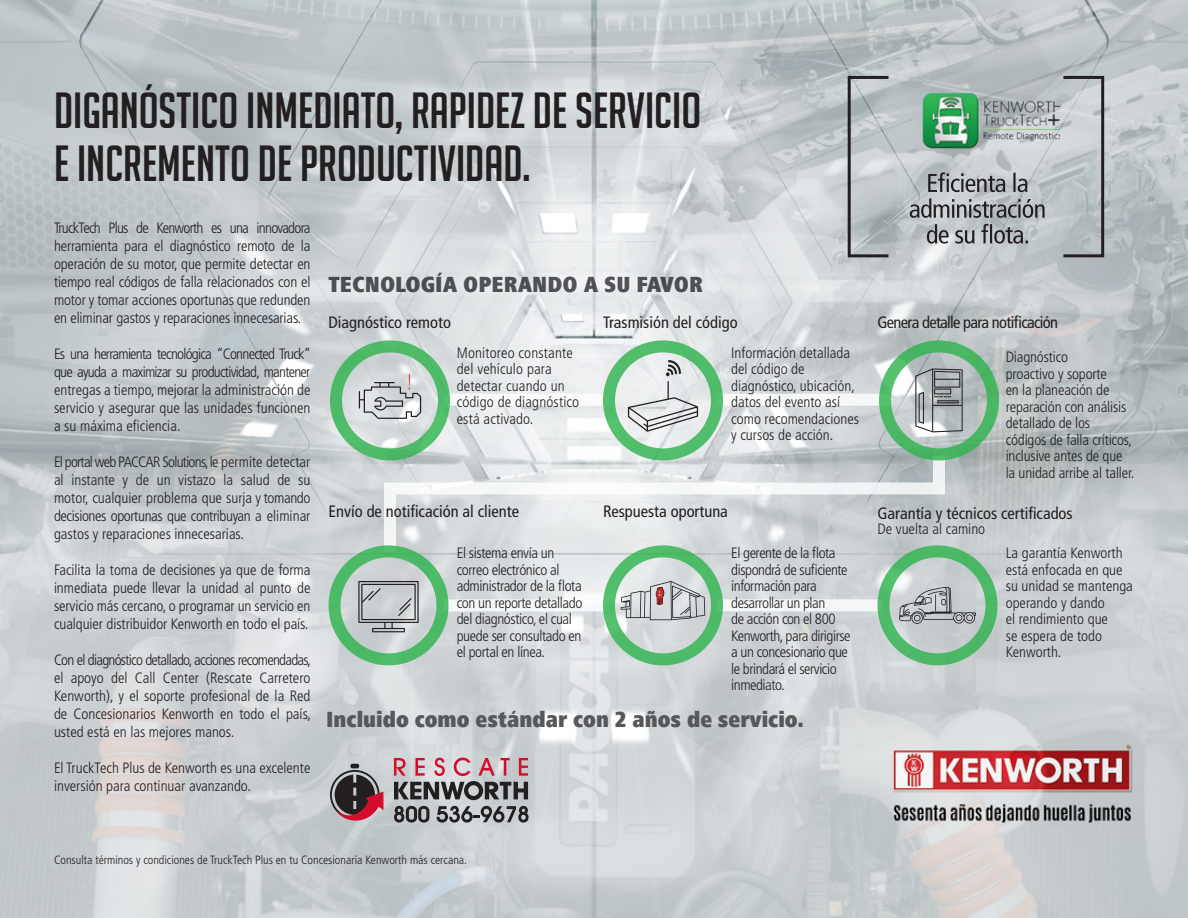
<style>
.page{position:relative;width:1188px;height:918px;background:#fff}
.page>*{position:absolute;margin:0;border:0;box-sizing:border-box;transform-origin:0 0}
.t1{font:49.5px "Big Noodle Titling";color:#231f20}
.t2{font:900 condensed 22.5px "Frutiger Next LTW06";color:#57585a}
.t3{font:condensed 16.5px "Frutiger LT Std";color:#231f20}
.t4{font:condensed 16.5px "Frutiger LT Std";letter-spacing:-.04em;color:#231f20}
.t5{font:300 condensed 15px/16.5px "Frutiger LT Std";letter-spacing:-.005em;color:#231f20;text-align:justify}
.t6{font:300 condensed 15px/16.5px "Frutiger LT Std";letter-spacing:-.03em;color:#231f20}
.t7{font:300 condensed 15px/16.5px "Frutiger LT Std";letter-spacing:-.025em;color:#231f20}
.t8{font:300 condensed 12px "Frutiger LT Std";color:#231f20}
</style>
<div class="page">
<img style="left:0;top:0;width:1188px;height:918px">
<svg style="left:330px;top:764px;width:54px;height:61px;background:#876d72"></svg>
<svg style="left:394px;top:758px;width:134px;height:42px;background:#a38f94"></svg>
<svg style="left:394px;top:806px;width:35px;height:17px"></svg>
<svg style="left:437px;top:806px;width:92px;height:17px;background:#828385"></svg>
<div style="left:444px;top:394px;width:165px;height:12px;background:#fff"></div>
<div style="left:444px;top:599px;width:165px;height:12px;background:#f7f8f8"></div>
<div style="left:717px;top:394px;width:174px;height:12px;background:#f7f8f8"></div>
<div style="left:717px;top:599px;width:165px;height:12px;background:#f6f6f7"></div>
<svg style="left:382px;top:454px;width:564px;height:99px"></svg>
<div style="left:1062px;top:76px;width:42px;height:181px;border:3px solid #231f20"></div>
<div style="left:848px;top:76px;width:42px;height:181px;border:3px solid #231f20"></div>
<img style="left:922px;top:94px;width:138px;height:56px">
<svg style="left:927px;top:224px;width:101px;height:20px;background:#979a9d"></svg>
<svg style="left:910px;top:198px;width:135px;height:20px;background:#919597"></svg>
<svg style="left:928px;top:172px;width:99px;height:20px;background:#939698"></svg>
<div style="left:330px;top:340px;width:120px;height:120px;border:12px solid #2cb34b;border-radius:50%"></div>
<svg style="left:359px;top:374px;width:62px;height:45px;background:#c2c3c6"></svg>
<div style="left:603px;top:340px;width:120px;height:120px;border:12px solid #2cb34b;border-radius:50%"></div>
<div style="left:879px;top:340px;width:120px;height:120px;border:12px solid #2cb34b;border-radius:50%"></div>
<svg style="left:915px;top:368px;width:48px;height:64px;background:#9ea3a5"></svg>
<div style="left:328px;top:545px;width:120px;height:120px;border:12px solid #2cb34b;border-radius:50%"></div>
<svg style="left:358px;top:581px;width:61px;height:51px;background:#abaeb1"></svg>
<div style="left:603px;top:545px;width:120px;height:120px;border:12px solid #2cb34b;border-radius:50%"></div>
<svg style="left:621px;top:581px;width:84px;height:39px;background:#c0bfc1"></svg>
<div style="left:878px;top:545px;width:120px;height:120px;border:12px solid #2cb34b;border-radius:50%"></div>
<svg style="left:899px;top:587px;width:77px;height:37px;background:#adb0b3"></svg>
<svg style="left:628px;top:360px;width:70px;height:72px"></svg>
<p class="t1" style="left:54px;top:84px;width:649px">DIGANÓSTICO INMEDIATO, RAPIDEZ DE SERVICIO</p>
<p class="t1" style="left:54px;top:136px;width:478px">E INCREMENTO DE PRODUCTIVIDAD.</p>
<p class="t5" style="left:54px;top:219px;width:258px;line-height:18px">TruckTech Plus de Kenworth es una innovadora herramienta para el diagnóstico remoto de la operación de su motor, que permite detectar en tiempo real códigos de falla relacionados con el motor y tomar acciones oportunas que redunden en eliminar gastos y reparaciones innecesarias.</p>
<p class="t5" style="left:54px;top:345px;width:259px;line-height:18px">Es una herramienta tecnológica “Connected Truck” que ayuda a maximizar su productividad, mantener entregas a tiempo, mejorar la administración de servicio y asegurar que las unidades funcionen a su máxima eficiencia.</p>
<p class="t5" style="left:54px;top:453px;width:258px;line-height:18px">El portal web PACCAR Solutions, le permite detectar al instante y de un vistazo la salud de su motor, cualquier problema que surja y tomando decisiones oportunas que contribuyan a eliminar gastos y reparaciones innecesarias.</p>
<p class="t5" style="left:54px;top:561px;width:258px;line-height:18px">Facilita la toma de decisiones ya que de forma inmediata puede llevar la unidad al punto de servicio más cercano, o programar un servicio en cualquier distribuidor Kenworth en todo el país.</p>
<p class="t5" style="left:54px;top:651px;width:259px;line-height:18px">Con el diagnóstico detallado, acciones recomendadas, el apoyo del Call Center (Rescate Carretero Kenworth), y el soporte profesional de la Red de Concesionarios Kenworth en todo el país, usted está en las mejores manos.</p>
<p class="t5" style="left:54px;top:759px;width:258px;line-height:18px">El TruckTech Plus de Kenworth es una excelente inversión para continuar avanzando.</p>
<h2 class="t2" style="left:328px;top:272px;width:376px">TECNOLOGÍA OPERANDO A SU FAVOR</h2>
<p class="t3" style="left:328px;top:313px;width:124px">Diagnóstico remoto</p>
<p class="t5" style="left:457px;top:344px;width:124px;text-align:left">Monitoreo constante del vehículo para detectar cuando un código de diagnóstico está activado.</p>
<p class="t3" style="left:603px;top:313px;width:136px">Trasmisión del código</p>
<p class="t5" style="left:731px;top:344px;width:129px;text-align:left">Información detallada del código de diagnóstico, ubicación, datos del evento así como recomendaciones y cursos de acción.</p>
<p class="t3" style="left:328px;top:501px;width:192px">Envío de notificación al cliente</p>
<p class="t7" style="left:457px;top:545px;width:127px">El sistema envía un correo electrónico al administrador de la flota con un reporte detallado del diagnóstico, el cual puede ser consultado en el portal en línea.</p>
<p class="t3" style="left:603px;top:501px;width:126px">Respuesta oportuna</p>
<p class="t6" style="left:731px;top:545px;width:121px">El gerente de la flota dispondrá de suficiente información para desarrollar un plan<br>de acción con el 800<br>Kenworth, para dirigirse a un concesionario que le brindará el servicio inmediato.</p>
<p class="t2" style="left:326px;top:706px;width:479px">Incluido como estándar con 2 años de servicio.</p>
<p class="t4" style="left:878px;top:313px;width:182px">Genera detalle para notificación</p>
<p class="t5" style="left:1006px;top:349px;width:130px;text-align:left">Diagnóstico<br>proactivo y soporte<br>en la planeación de reparación con análisis detallado de los códigos de falla críticos, inclusive antes de que la unidad arribe al taller.</p>
<p class="t3" style="left:878px;top:503px;width:197px">Garantía y técnicos certificados</p>
<p class="t5" style="left:878px;top:520px;width:109px">De vuelta al camino</p>
<p class="t5" style="left:1006px;top:545px;width:129px;text-align:left">La garantía Kenworth está enfocada en que su unidad se mantenga operando y dando<br>el rendimiento que<br>se espera de todo<br>Kenworth.</p>
<p class="t8" style="left:54px;top:853px;width:415px">Consulta términos y condiciones de TruckTech Plus en tu Concesionaría Kenworth más cercana.</p>
</div>
